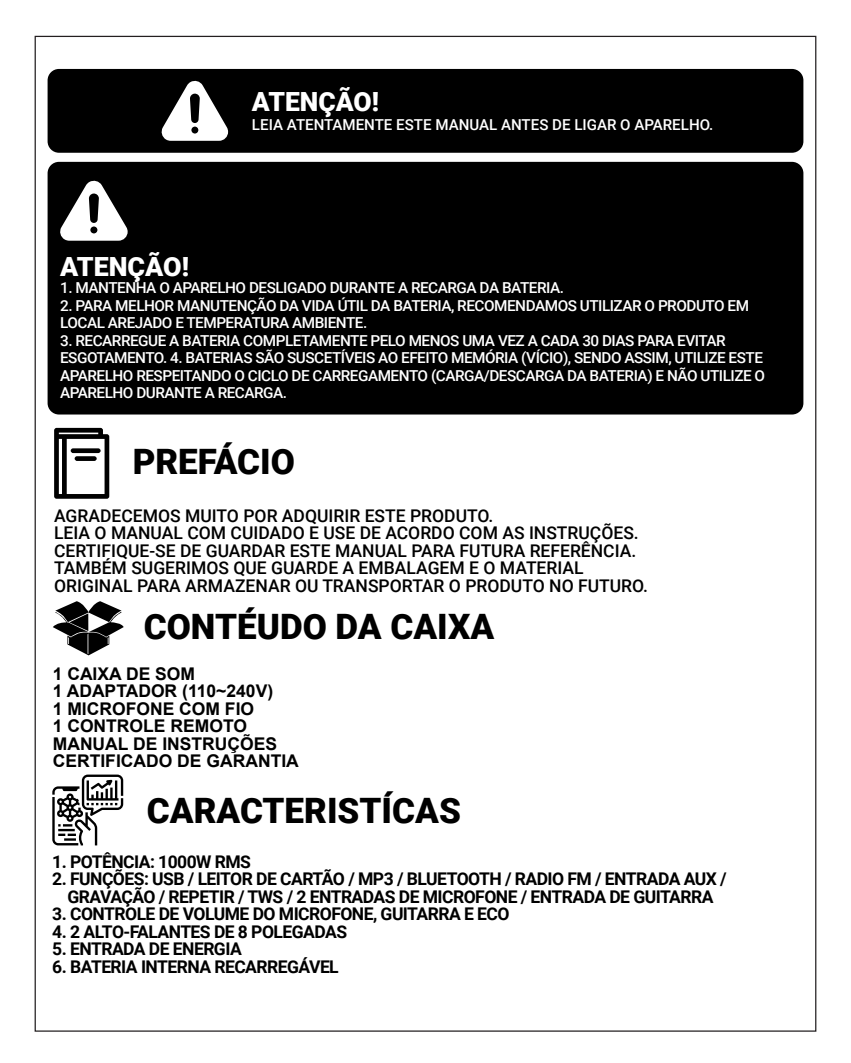
<style>
.page{position:relative;width:851px;height:1063px;background:#fff}
.page>*{position:absolute;margin:0;border:0;box-sizing:border-box;transform-origin:0 0}
.t1{font:900 35px "Roboto";color:#000}
.t2{font:900 26.5px "Roboto";color:#fff}
.t3{font:700 17.5px/17.5px "Roboto";letter-spacing:-.03em;color:#000;text-align:center}
.t4{font:500 17.5px/17.5px "Roboto";color:#000}
.t5{font:700 17.5px/17.5px "Arial";color:#000}
.t6{font:500 15px/17.5px "Roboto";letter-spacing:-.03em;color:#fff}
.t7{font:500 15px "Roboto";color:#fff}
</style>
<div class="page">
<div style="left:48px;top:69px;width:755px;height:84px;background:#000;border-radius:11px"></div>
<svg style="left:161px;top:80px;width:67px;height:61px"></svg>
<svg style="left:54px;top:428px;width:55px;height:71px"></svg>
<svg style="left:53px;top:601px;width:71px;height:54px"></svg>
<svg style="left:52px;top:775px;width:71px;height:70px"></svg>
<div style="left:48px;top:162px;width:755px;height:253px;background:#000;border-radius:11px"></div>
<svg style="left:60px;top:180px;width:68px;height:61px"></svg>
<h2 class="t2" style="left:252px;top:83px;width:128px">ATENÇÃO!</h2>
<p class="t7" style="left:252px;top:114px;width:463px">LEIA ATENTAMENTE ESTE MANUAL ANTES DE LIGAR O APARELHO.</p>
<h2 class="t2" style="left:60px;top:248px;width:130px">ATENÇÃO!</h2>
<p class="t6" style="left:60px;top:279px;width:505px">1. MANTENHA O APARELHO DESLIGADO DURANTE A RECARGA DA BATERIA.</p>
<p class="t6" style="left:60px;top:296px;width:690px">2. PARA MELHOR MANUTENÇÃO DA VIDA ÚTIL DA BATERIA, RECOMENDAMOS UTILIZAR O PRODUTO EM<br>LOCAL AREJADO E TEMPERATURA AMBIENTE.</p>
<p class="t6" style="left:60px;top:331px;width:706px">3. RECARREGUE A BATERIA COMPLETAMENTE PELO MENOS UMA VEZ A CADA 30 DIAS PARA EVITAR ESGOTAMENTO. 4. BATERIAS SÃO SUSCETÍVEIS AO EFEITO MEMÓRIA (VÍCIO), SENDO ASSIM, UTILIZE ESTE APARELHO RESPEITANDO O CICLO DE CARREGAMENTO (CARGA/DESCARGA DA BATERIA) E NÃO UTILIZE O APARELHO DURANTE A RECARGA.</p>
<h1 class="t1" style="left:133px;top:437px;width:164px">PREFÁCIO</h1>
<p class="t4" style="left:54px;top:506px;width:595px">AGRADECEMOS MUITO POR ADQUIRIR ESTE PRODUTO.<br>LEIA O MANUAL COM CUIDADO E USE DE ACORDO COM AS INSTRUÇÕES.<br>CERTIFIQUE-SE DE GUARDAR ESTE MANUAL PARA FUTURA REFERÊNCIA.<br>TAMBÉM SUGERIMOS QUE GUARDE A EMBALAGEM E O MATERIAL ORIGINAL PARA ARMAZENAR OU TRANSPORTAR O PRODUTO NO FUTURO.</p>
<h1 class="t1" style="left:144px;top:602px;width:352px">CONTÉUDO DA CAIXA</h1>
<p class="t5" style="left:53px;top:665px;width:247px">1 CAIXA DE SOM<br>1 ADAPTADOR (110~240V)<br>1 MICROFONE COM FIO<br>1 CONTROLE REMOTO<br>MANUAL DE INSTRUÇÕES<br>CERTIFICADO DE GARANTIA</p>
<h1 class="t1" style="left:147px;top:787px;width:315px">CARACTERISTÍCAS</h1>
<p class="t3" style="left:52px;top:852px;width:200px">1. POTÊNCIA: 1000W RMS</p>
<p class="t3" style="left:52px;top:870px;width:675px">2. FUNÇÕES: USB / LEITOR DE CARTÃO / MP3 / BLUETOOTH / RADIO FM / ENTRADA AUX /<br>GRAVAÇÃO / REPETIR / TWS / 2 ENTRADAS DE MICROFONE / ENTRADA DE GUITARRA</p>
<p class="t3" style="left:52px;top:905px;width:458px">3. CONTROLE DE VOLUME DO MICROFONE, GUITARRA E ECO</p>
<p class="t3" style="left:52px;top:922px;width:296px">4. 2 ALTO-FALANTES DE 8 POLEGADAS</p>
<p class="t3" style="left:52px;top:940px;width:191px">5. ENTRADA DE ENERGIA</p>
<p class="t3" style="left:52px;top:957px;width:288px">6. BATERIA INTERNA RECARREGÁVEL</p>
</div>
